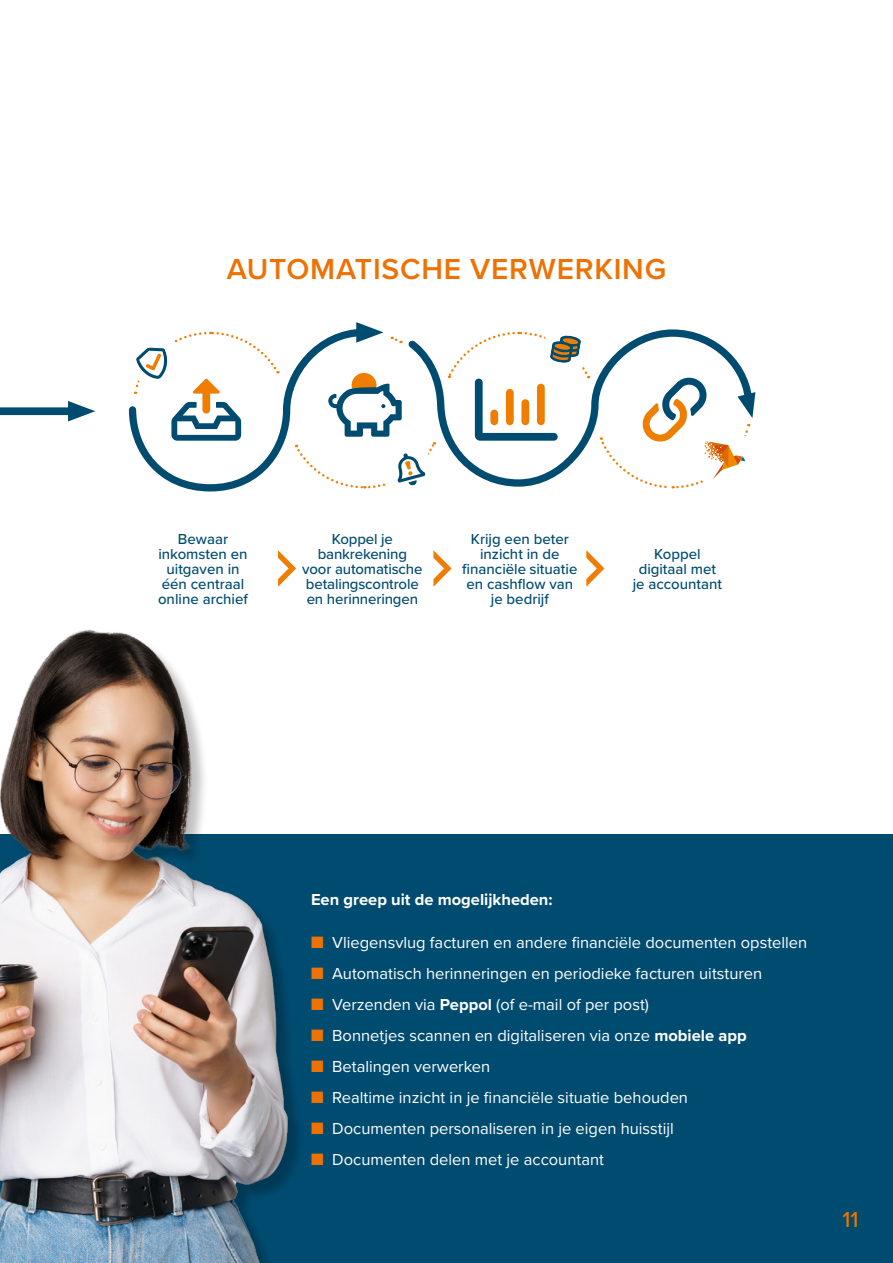
<style>
.page{position:relative;width:893px;height:1263px;background:#fff}
.page>*{position:absolute;margin:0;border:0;box-sizing:border-box;transform-origin:0 0}
.t1{font:600 30px "Proxima Nova";letter-spacing:.025em;color:#ee7203}
.t2{font:500 22.5px "Proxima Nova";color:#ee7203}
.t3{font:16.5px "Proxima Nova";color:#fff}
.t4{font:700 16.5px "Proxima Nova";color:#fff}
.t5{font:500 15px/15px "Proxima Nova";color:#004c71;text-align:center}
.s1{color:#ee7203}
.s2{font-weight:700}
</style>
<div class="page">
<div style="left:0;top:835px;width:893px;height:428px;background:#004c71"></div>
<svg style="left:278px;top:550px;width:18px;height:36px"></svg>
<svg style="left:433px;top:550px;width:19px;height:36px"></svg>
<svg style="left:586px;top:550px;width:18px;height:36px"></svg>
<svg style="left:436px;top:329px;width:311px;height:158px"></svg>
<svg style="left:447px;top:330px;width:142px;height:111px"></svg>
<svg style="left:128px;top:322px;width:308px;height:170px"></svg>
<svg style="left:600px;top:378px;width:156px;height:111px"></svg>
<svg style="left:0;top:401px;width:95px;height:21px"></svg>
<img style="left:0;top:629px;width:315px;height:634px">
<h1 class="t1" style="left:227px;top:246px;width:441px">AUTOMATISCHE VERWERKING</h1>
<p class="t5" style="left:158px;top:531px;width:91px">Bewaar inkomsten en uitgaven in één centraal online archief</p>
<p class="t5" style="left:302px;top:531px;width:122px">Koppel je bankrekening voor automatische betalingscontrole en herinneringen</p>
<p class="t5" style="left:462px;top:531px;width:117px">Krijg een beter inzicht in de financiële situatie en cashflow van je bedrijf</p>
<p class="t5" style="left:633px;top:546px;width:91px">Koppel digitaal met je accountant</p>
<p class="t4" style="left:311px;top:887px;width:243px">Een greep uit de mogelijkheden:</p>
<p class="t3" style="left:311px;top:930px;width:498px"><span class="s1">■</span> Vliegensvlug facturen en andere financiële documenten opstellen</p>
<p class="t3" style="left:311px;top:961px;width:453px"><span class="s1">■</span> Automatisch herinneringen en periodieke facturen uitsturen</p>
<p class="t3" style="left:311px;top:992px;width:340px"><span class="s1">■</span> Verzenden via <span class="s2">Peppol</span> (of e-mail of per post)</p>
<p class="t3" style="left:311px;top:1023px;width:437px"><span class="s1">■</span> Bonnetjes scannen en digitaliseren via onze <span class="s2">mobiele app</span></p>
<p class="t3" style="left:311px;top:1054px;width:181px"><span class="s1">■</span> Betalingen verwerken</p>
<p class="t3" style="left:311px;top:1085px;width:379px"><span class="s1">■</span> Realtime inzicht in je financiële situatie behouden</p>
<p class="t3" style="left:311px;top:1116px;width:364px"><span class="s1">■</span> Documenten personaliseren in je eigen huisstijl</p>
<p class="t3" style="left:311px;top:1147px;width:294px"><span class="s1">■</span> Documenten delen met je accountant</p>
<h2 class="t2" style="left:842px;top:1203px;width:18px">11</h2>
</div>
